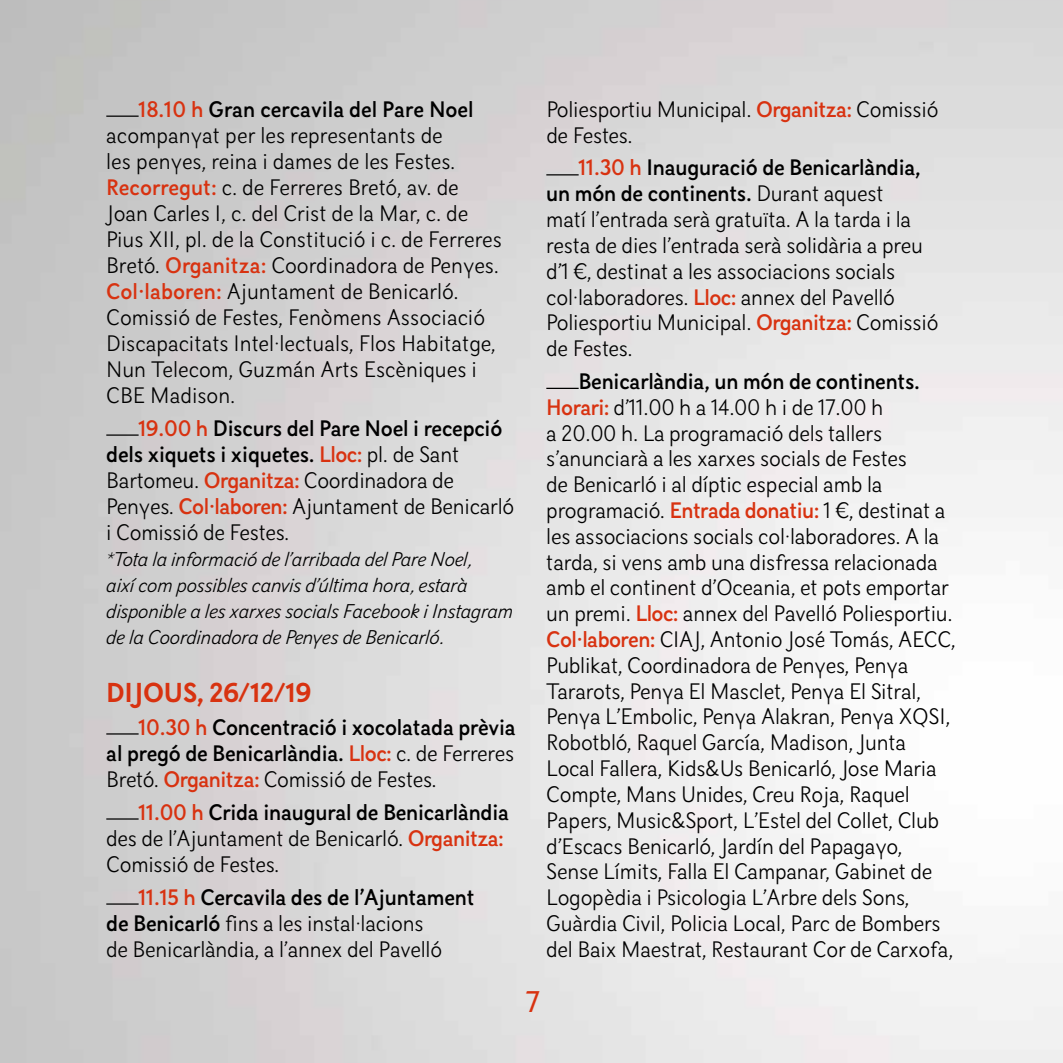
<style>
.page{position:relative;width:1063px;height:1063px;background:#fff}
.page>*{position:absolute;margin:0;border:0;box-sizing:border-box;transform-origin:0 0}
.t1{font:30px "Selfica";color:#d83210}
.t2{font:700 27.5px "Selfica";letter-spacing:-.01em;color:#d83210}
.t3{font:300 22.5px/25.8px "Selfica";letter-spacing:-.01em;color:#000}
.t4{font:500 22.5px/26px "Selfica";letter-spacing:-.01em;color:#000;text-align:justify}
.t5{font:italic 300 20px/26px "Selfica";letter-spacing:-.01em;color:#000}
.s1{font-weight:500;color:#d83210}
.s2{font-weight:500}
.s3{color:#d83210}
.s4{font-weight:300}
</style>
<div class="page">
<hr style="left:546px;top:174px;width:33px;height:1px;background:#000">
<hr style="left:546px;top:388px;width:33px;height:1px;background:#000">
<hr style="left:106px;top:116px;width:33px;height:1px;background:#000">
<hr style="left:106px;top:434px;width:33px;height:2px;background:#000">
<hr style="left:106px;top:733px;width:33px;height:2px;background:#000">
<hr style="left:106px;top:818px;width:33px;height:2px;background:#000">
<hr style="left:106px;top:903px;width:33px;height:2px;background:#000">
<p class="t3" style="left:106px;top:94px;width:397px;text-indent:32px"><span class="s1">18.10 h</span> <span class="s2">Gran cercavila del Pare Noel </span>acompanyat per les representants de<br>les penyes, reina i dames de les Festes.<br><span class="s1">Recorregut:</span> c. de Ferreres Bretó, av. de Joan Carles I, c. del Crist de la Mar, c. de Pius XII, pl. de la Constitució i c. de Ferreres Bretó. <span class="s1">Organitza:</span> Coordinadora de Penyes.<br><span class="s1">Col·laboren:</span> Ajuntament de Benicarló.<br>Comissió de Festes, Fenòmens Associació Discapacitats Intel·lectuals, Flos Habitatge, Nun Telecom, Guzmán Arts Escèniques i CBE Madison.</p>
<p class="t3" style="left:106px;top:413px;width:410px;text-indent:32px"><span class="s1">19.00 h</span> <span class="s2">Discurs del Pare Noel i recepció dels xiquets i xiquetes.</span> <span class="s1">Lloc:</span> pl. de Sant Bartomeu. <span class="s1">Organitza:</span> Coordinadora de Penyes. <span class="s1">Col·laboren:</span> Ajuntament de Benicarló i Comissió de Festes.</p>
<p class="t5" style="left:106px;top:544px;width:409px">*Tota la informació de l’arribada del Pare Noel,<br>així com possibles canvis d’última hora, estarà disponible a les xarxes socials Facebook i Instagram de la Coordinadora de Penyes de Benicarló.</p>
<p class="t2" style="left:106px;top:668px;width:207px">DIJOUS, 26/12/19</p>
<p class="t4" style="left:106px;top:712px;width:411px;text-indent:32px"><span class="s3">10.30 h</span> Concentració i xocolatada prèvia al pregó de Benicarlàndia. <span class="s3">Lloc:</span> <span class="s4">c. de Ferreres Bretó.</span> <span class="s3">Organitza:</span> <span class="s4">Comissió de Festes.</span></p>
<p class="t3" style="left:106px;top:797px;width:404px;text-indent:32px"><span class="s1">11.00 h</span> <span class="s2">Crida inaugural de Benicarlàndia </span>des de l’Ajuntament de Benicarló. <span class="s1">Organitza:<br></span>Comissió de Festes.</p>
<p class="t3" style="left:106px;top:882px;width:370px;text-indent:32px"><span class="s1">11.15 h</span> <span class="s2">Cercavila des de l’Ajuntament de Benicarló</span> fins a les instal·lacions<br>de Benicarlàndia, a l’annex del Pavelló</p>
<p class="t3" style="left:546px;top:95px;width:394px">Poliesportiu Municipal. <span class="s1">Organitza:</span> Comissió de Festes.</p>
<p class="t3" style="left:546px;top:153px;width:394px;text-indent:32px"><span class="s1">11.30 h</span> <span class="s2">Inauguració de Benicarlàndia, un món de continents.</span> Durant aquest<br>matí l’entrada serà gratuïta. A la tarda i la resta de dies l’entrada serà solidària a preu d’1 €, destinat a les associacions socials col·laboradores. <span class="s1">Lloc:</span> annex del Pavelló Poliesportiu Municipal. <span class="s1">Organitza:</span> Comissió de Festes.</p>
<p class="t3" style="left:546px;top:367px;width:411px;text-indent:32px"><span class="s2">Benicarlàndia, un món de continents.<br></span><span class="s1">Horari:</span> d’11.00 h a 14.00 h i de 17.00 h<br>a 20.00 h. La programació dels tallers s’anunciarà a les xarxes socials de Festes<br>de Benicarló i al díptic especial amb la programació. <span class="s1">Entrada donatiu:</span> 1 €, destinat a les associacions socials col·laboradores. A la tarda, si vens amb una disfressa relacionada amb el continent d’Oceania, et pots emportar un premi. <span class="s1">Lloc:</span> annex del Pavelló Poliesportiu.<br><span class="s1">Col·laboren:</span> CIAJ, Antonio José Tomás, AECC, Publikat, Coordinadora de Penyes, Penya Tararots, Penya El Masclet, Penya El Sitral, Penya L’Embolic, Penya Alakran, Penya XQSI, Robotbló, Raquel García, Madison, Junta Local Fallera, Kids&amp;Us Benicarló, Jose Maria Compte, Mans Unides, Creu Roja, Raquel Papers, Music&amp;Sport, L’Estel del Collet, Club d’Escacs Benicarló, Jardín del Papagayo, Sense Límits, Falla El Campanar, Gabinet de Logopèdia i Psicologia L’Arbre dels Sons, Guàrdia Civil, Policia Local, Parc de Bombers del Baix Maestrat, Restaurant Cor de Carxofa,</p>
<h1 class="t1" style="left:526px;top:977px;width:16px">7</h1>
</div>
